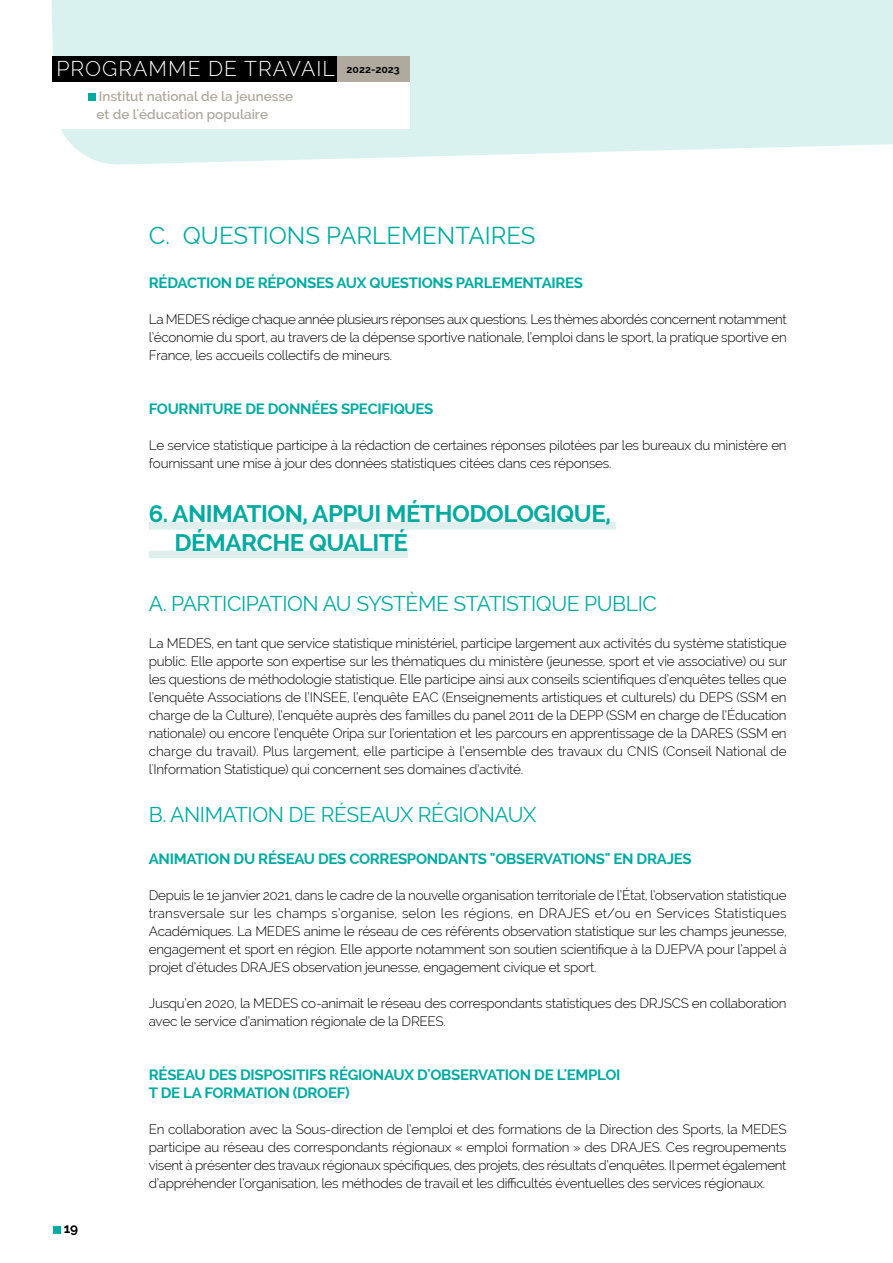
<style>
.page{position:relative;width:893px;height:1263px;background:#fff}
.page>*{position:absolute;margin:0;border:0;box-sizing:border-box;transform-origin:0 0}
.t1{font:700 24px/28.5px "Raleway";letter-spacing:-.02em;color:#00aaa1}
.t2{font:24px "Raleway";color:#00aaa1}
.t3{font:21px "Raleway";letter-spacing:-.02em;color:#00aaa1}
.t4{font:300 21px "Raleway";letter-spacing:.05em;color:#fff}
.t5{font:700 15px/18px "Raleway";letter-spacing:-.02em;color:#00aaa1}
.t6{font:300 13.5px/18px "Raleway";letter-spacing:-.02em;color:#000;text-align:justify}
.t7{font:600 13.5px/18px "Raleway";color:#b0aa9e}
.t8{font:700 13.5px "Raleway";color:#000}
.s1{font-weight:700;font-size:10.5px;color:#000}
</style>
<div class="page">
<svg style="left:51px;top:0;width:842px;height:165px;background:#dcf3f1"></svg>
<div style="left:53px;top:1226px;width:7px;height:7px;background:#00aaa1"></div>
<div style="left:52px;top:82px;width:357px;height:47px;background:#fff"></div>
<div style="left:88px;top:94px;width:8px;height:7px;background:#00aaa1"></div>
<div style="left:337px;top:56px;width:72px;height:26px;background:#b0aa9e"></div>
<div style="left:52px;top:56px;width:285px;height:26px;background:#000"></div>
<div style="left:149px;top:522px;width:467px;height:8px;background:#deefee"></div>
<div style="left:149px;top:551px;width:259px;height:7px;background:#deefee"></div>
<h2 class="t4" style="left:56px;top:56px;width:345px">PROGRAMME DE TRAVAIL <span class="s1">2022-2023</span></h2>
<p class="t7" style="left:97px;top:87px;width:198px">Institut national de la jeunesse et de l'éducation populaire</p>
<h1 class="t2" style="left:149px;top:221px;width:388px">C. QUESTIONS PARLEMENTAIRES</h1>
<p class="t5" style="left:149px;top:274px;width:436px">RÉDACTION DE RÉPONSES AUX QUESTIONS PARLEMENTAIRES</p>
<p class="t6" style="left:149px;top:310px;width:639px">La MEDES rédige chaque année plusieurs réponses aux questions. Les thèmes abordés concernent notamment l’économie du sport, au travers de la dépense sportive nationale, l’emploi dans le sport, la pratique sportive en France, les accueils collectifs de mineurs.</p>
<p class="t5" style="left:149px;top:400px;width:286px">FOURNITURE DE DONNÉES SPECIFIQUES</p>
<p class="t6" style="left:149px;top:436px;width:639px">Le service statistique participe à la rédaction de certaines réponses pilotées par les bureaux du ministère en fournissant une mise à jour des données statistiques citées dans ces réponses.</p>
<h1 class="t1" style="left:174px;top:499px;width:438px;text-indent:-26px">6. ANIMATION, APPUI MÉTHODOLOGIQUE,<br>DÉMARCHE QUALITÉ</h1>
<p class="t8" style="left:64px;top:1221px;width:16px">19</p>
<h2 class="t3" style="left:149px;top:592px;width:510px">A. PARTICIPATION AU SYSTÈME STATISTIQUE PUBLIC</h2>
<p class="t6" style="left:149px;top:634px;width:640px">La MEDES, en tant que service statistique ministériel, participe largement aux activités du système statistique public. Elle apporte son expertise sur les thématiques du ministère (jeunesse, sport et vie associative) ou sur les questions de méthodologie statistique. Elle participe ainsi aux conseils scientifiques d’enquêtes telles que l’enquête Associations de l’INSEE, l’enquête EAC (Enseignements artistiques et culturels) du DEPS (SSM en charge de la Culture), l’enquête auprès des familles du panel 2011 de la DEPP (SSM en charge de l’Éducation nationale) ou encore l’enquête Oripa sur l’orientation et les parcours en apprentissage de la DARES (SSM en charge du travail). Plus largement, elle participe à l’ensemble des travaux du CNIS (Conseil National de l'Information Statistique) qui concernent ses domaines d’activité.</p>
<h2 class="t3" style="left:149px;top:802px;width:389px">B. ANIMATION DE RÉSEAUX RÉGIONAUX</h2>
<p class="t5" style="left:149px;top:850px;width:544px">ANIMATION DU RÉSEAU DES CORRESPONDANTS "OBSERVATIONS" EN DRAJES</p>
<p class="t6" style="left:149px;top:886px;width:639px">Depuis le 1e janvier 2021, dans le cadre de la nouvelle organisation territoriale de l’État, l’observation statistique transversale sur les champs s’organise, selon les régions, en DRAJES et/ou en Services Statistiques Académiques. La MEDES anime le réseau de ces référents observation statistique sur les champs jeunesse, engagement et sport en région. Elle apporte notamment son soutien scientifique à la DJEPVA pour l’appel à projet d’études DRAJES observation jeunesse, engagement civique et sport.</p>
<p class="t6" style="left:149px;top:994px;width:639px">Jusqu’en 2020, la MEDES co-animait le réseau des correspondants statistiques des DRJSCS en collaboration avec le service d’animation régionale de la DREES.</p>
<p class="t5" style="left:149px;top:1066px;width:473px">RÉSEAU DES DISPOSITIFS RÉGIONAUX D'OBSERVATION DE L'EMPLOI<br>T DE LA FORMATION (DROEF)</p>
<p class="t6" style="left:149px;top:1120px;width:639px">En collaboration avec la Sous-direction de l’emploi et des formations de la Direction des Sports, la MEDES participe au réseau des correspondants régionaux « emploi formation » des DRAJES. Ces regroupements visent à présenter des travaux régionaux spécifiques, des projets, des résultats d’enquêtes. Il permet également d’appréhender l’organisation, les méthodes de travail et les difficultés éventuelles des services régionaux.</p>
</div>
